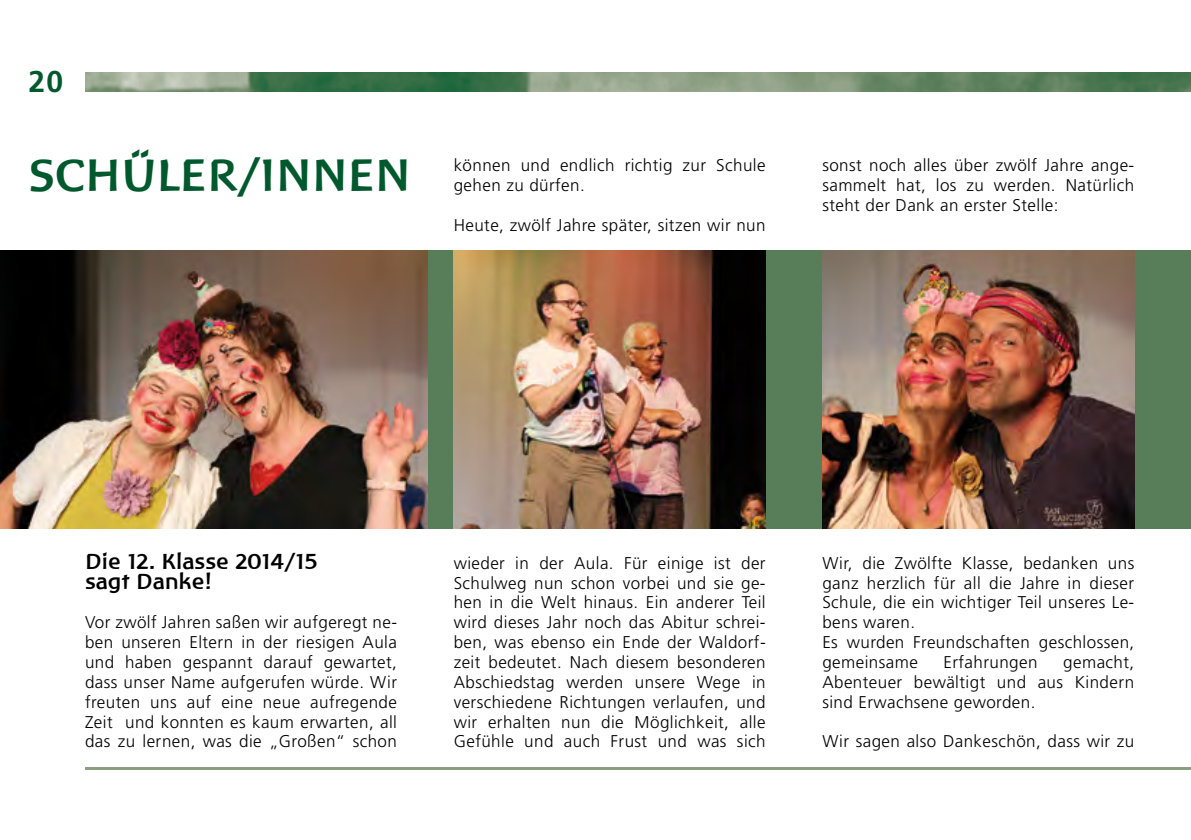
<style>
.page{position:relative;width:1191px;height:840px;background:#fff}
.page>*{position:absolute;margin:0;border:0;box-sizing:border-box;transform-origin:0 0}
.t1{font:700 46px "Baar Philos";letter-spacing:.03em;color:#00592c}
.t2{font:700 30px "Frutiger";color:#00592c}
.t3{font:700 22px/19.8px "Baar Philos";letter-spacing:.01em;color:#000}
.t4{font:300 17px/19.8px "Frutiger";letter-spacing:.025em;color:#000;text-align:justify}
</style>
<div class="page">
<hr style="left:85px;top:766px;width:1106px;height:3px;background:#8a9e81">
<img style="left:85px;top:72px;width:1106px;height:20px">
<div style="left:0;top:251px;width:1191px;height:277px;background:#577e58"></div>
<img style="left:454px;top:251px;width:311px;height:277px">
<img style="left:822px;top:251px;width:312px;height:277px">
<img style="left:0;top:251px;width:427px;height:277px">
<h2 class="t2" style="left:28px;top:64px;width:36px">20</h2>
<h1 class="t1" style="left:28px;top:149px;width:383px">Schüler/innen</h1>
<p class="t4" style="left:454px;top:155px;width:313px">können und endlich richtig zur Schule gehen zu dürfen.</p>
<p class="t4" style="left:454px;top:215px;width:313px">Heute, zwölf Jahre später, sitzen wir nun</p>
<p class="t4" style="left:822px;top:155px;width:313px">sonst noch alles über zwölf Jahre ange&shy;sammelt hat, los zu werden. Natürlich steht der Dank an erster Stelle:</p>
<p class="t3" style="left:85px;top:550px;width:234px">Die 12. Klasse 2014/15 sagt Danke!</p>
<p class="t4" style="left:85px;top:612px;width:313px">Vor zwölf Jahren saßen wir aufgeregt ne&shy;ben unseren Eltern in der riesigen Aula und haben gespannt darauf gewartet, dass unser Name aufgerufen würde. Wir freuten uns auf eine neue aufregende Zeit und konnten es kaum erwarten, all das zu lernen, was die „Großen“ schon</p>
<p class="t4" style="left:454px;top:552px;width:313px">wieder in der Aula. Für einige ist der Schulweg nun schon vorbei und sie ge&shy;hen in die Welt hinaus. Ein anderer Teil wird dieses Jahr noch das Abitur schrei&shy;ben, was ebenso ein Ende der Waldorf&shy;zeit bedeutet. Nach diesem besonderen Abschiedstag werden unsere Wege in verschiedene Richtungen verlaufen, und wir erhalten nun die Möglichkeit, alle Gefühle und auch Frust und was sich</p>
<p class="t4" style="left:822px;top:552px;width:313px;text-align:left">Wir, die Zwölfte Klasse, bedanken uns ganz herzlich für all die Jahre in dieser<br>Schule, die ein wichtiger Teil unseres Le&shy;bens waren.<br>Es wurden Freundschaften geschlossen, gemeinsame</p>
<p class="t4" style="left:943px;top:651px;width:95px">Erfahrungen</p>
<p class="t4" style="left:822px;top:651px;width:313px;text-indent:241px">gemacht, Abenteuer bewältigt und aus Kindern sind Erwachsene geworden.</p>
<p class="t4" style="left:822px;top:731px;width:313px">Wir sagen also Dankeschön, dass wir zu</p>
</div>
